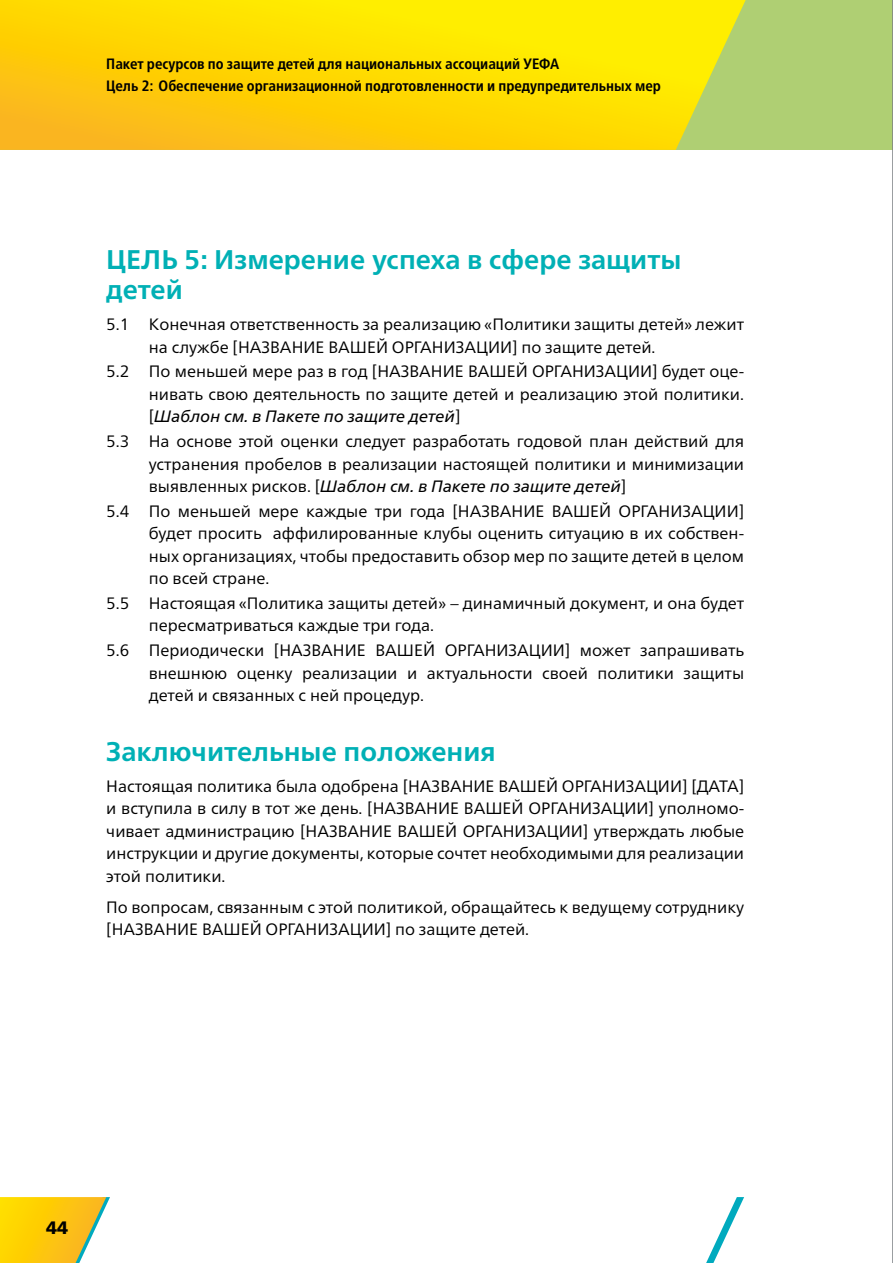
<style>
.page{position:relative;width:893px;height:1263px;background:#fff}
.page>*{position:absolute;margin:0;border:0;box-sizing:border-box;transform-origin:0 0}
.t1{font:700 27px/30px "Frutiger Neue LTW1 G";color:#00b0b5}
.t2{font:900 18px "Frutiger Neue LTW1 G";color:#000}
.t3{font:16.5px/22.5px "Frutiger Neue LTW1 G";color:#000;text-align:justify}
.t4{font:700 condensed 15px/21.6px "Frutiger Neue LTW1 G";color:#000}
.s1{font-style:italic}
</style>
<div class="page">
<svg style="left:706px;top:1197px;width:38px;height:66px"></svg>
<svg style="left:0;top:1197px;width:110px;height:66px;background:#f5cf33"></svg>
<div style="left:0;top:0;width:893px;height:150px;background:#afcf73"></div>
<svg style="left:0;top:0;width:746px;height:150px;background:#fad809"></svg>
<hr style="left:892px;top:0;width:1px;height:1263px;background:#7c7f84">
<p class="t4" style="left:106px;top:53px;width:556px">Пакет ресурсов по защите детей для национальных ассоциаций УЕФА<br>Цель 2: Обеспечение организационной подготовленности и предупредительных мер</p>
<h1 class="t1" style="left:106px;top:245px;width:577px">ЦЕЛЬ 5: Измерение успеха в сфере защиты детей</h1>
<p class="t3" style="left:149px;top:313px;width:597px;text-indent:-43px">5.1 Конечная ответственность за реализацию «Политики защиты детей» лежит на службе [НАЗВАНИЕ ВАШЕЙ ОРГАНИЗАЦИИ] по защите детей.</p>
<p class="t3" style="left:149px;top:360px;width:597px;text-indent:-43px">5.2 По меньшей мере раз в год [НАЗВАНИЕ ВАШЕЙ ОРГАНИЗАЦИИ] будет оце&shy;нивать свою деятельность по защите детей и реализацию этой политики. [<span class="s1">Шаблон см. в Пакете по защите детей</span>]</p>
<p class="t3" style="left:149px;top:430px;width:597px;text-indent:-43px">5.3 На основе этой оценки следует разработать годовой план действий для устранения пробелов в реализации настоящей политики и минимизации выявленных рисков. [<span class="s1">Шаблон см. в Пакете по защите детей</span>]</p>
<p class="t3" style="left:149px;top:499px;width:597px;text-indent:-43px">5.4 По меньшей мере каждые три года [НАЗВАНИЕ ВАШЕЙ ОРГАНИЗАЦИИ] будет просить аффилированные клубы оценить ситуацию в их собствен&shy;ных организациях, чтобы предоставить обзор мер по защите детей в целом по всей стране.</p>
<p class="t3" style="left:149px;top:592px;width:597px;text-indent:-43px">5.5 Настоящая «Политика защиты детей» – динамичный документ, и она будет пересматриваться каждые три года.</p>
<p class="t3" style="left:149px;top:639px;width:597px;text-indent:-43px">5.6 Периодически [НАЗВАНИЕ ВАШЕЙ ОРГАНИЗАЦИИ] может запрашивать внешнюю оценку реализации и актуальности своей политики защиты детей и связанных с ней процедур.</p>
<h1 class="t1" style="left:106px;top:736px;width:391px">Заключительные положения</h1>
<p class="t3" style="left:106px;top:775px;width:639px">Настоящая политика была одобрена [НАЗВАНИЕ ВАШЕЙ ОРГАНИЗАЦИИ] [ДАТА] и вступила в силу в тот же день. [НАЗВАНИЕ ВАШЕЙ ОРГАНИЗАЦИИ] уполномо&shy;чивает администрацию [НАЗВАНИЕ ВАШЕЙ ОРГАНИЗАЦИИ] утверждать любые инструкции и другие документы, которые сочтет необходимыми для реализации этой политики.</p>
<p class="t3" style="left:106px;top:896px;width:639px">По вопросам, связанным с этой политикой, обращайтесь к ведущему сотруднику [НАЗВАНИЕ ВАШЕЙ ОРГАНИЗАЦИИ] по защите детей.</p>
<p class="t2" style="left:46px;top:1216px;width:24px">44</p>
</div>
